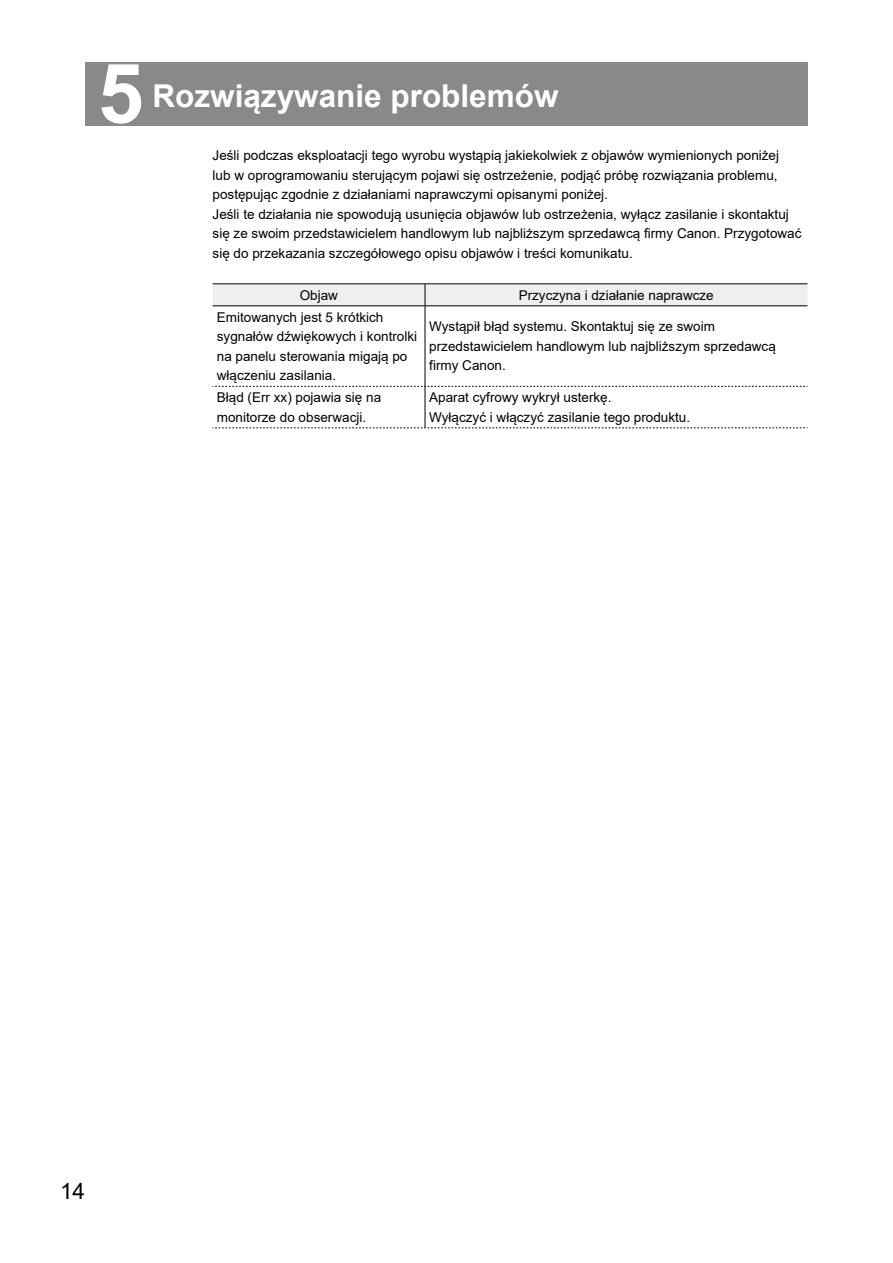
<style>
.page{position:relative;width:893px;height:1263px;background:#fff}
.page>*{position:absolute;margin:0;border:0;box-sizing:border-box;transform-origin:0 0}
.t1{font:700 82.5px "Arial";color:#fff}
.t2{font:700 31.5px "Arial";color:#fff}
.t3{font:22.5px "Arial";color:#000}
.t4{font:13.5px/19.5px "Arial";color:#000}
</style>
<div class="page">
<div style="left:85px;top:62px;width:723px;height:63px;background:#898989"></div>
<hr style="left:213px;top:306px;width:212px;height:1px;background:#000">
<hr style="left:425px;top:306px;width:382px;height:1px;background:#000">
<svg style="left:213px;top:284px;width:594px;height:22px"></svg>
<hr style="left:425px;top:306px;width:1px;height:80px;background:#000">
<hr style="left:425px;top:387px;width:1px;height:41px;background:#000">
<svg style="left:213px;top:428px;width:595px;height:1px"></svg>
<svg style="left:213px;top:386px;width:595px;height:1px"></svg>
<h1 class="t1" style="left:98px;top:36px;width:47px">5</h1>
<h2 class="t2" style="left:152px;top:73px;width:408px">Rozwiązywanie problemów</h2>
<p class="t4" style="left:213px;top:146px;width:590px">Jeśli podczas eksploatacji tego wyrobu wystąpią jakiekolwiek z objawów wymienionych poniżej<br>lub w oprogramowaniu sterującym pojawi się ostrzeżenie, podjąć próbę rozwiązania problemu, postępując zgodnie z działaniami naprawczymi opisanymi poniżej.<br>Jeśli te działania nie spowodują usunięcia objawów lub ostrzeżenia, wyłącz zasilanie i skontaktuj się ze swoim przedstawicielem handlowym lub najbliższym sprzedawcą firmy Canon. Przygotować się do przekazania szczegółowego opisu objawów i treści komunikatu.</p>
<p class="t4" style="left:300px;top:285px;width:40px">Objaw</p>
<p class="t4" style="left:519px;top:285px;width:197px">Przyczyna i działanie naprawcze</p>
<p class="t4" style="left:217px;top:307px;width:202px">Emitowanych jest 5 krótkich sygnałów dźwiękowych i kontrolki na panelu sterowania migają po włączeniu zasilania.</p>
<p class="t4" style="left:429px;top:317px;width:348px">Wystąpił błąd systemu. Skontaktuj się ze swoim przedstawicielem handlowym lub najbliższym sprzedawcą firmy Canon.</p>
<p class="t4" style="left:217px;top:388px;width:166px">Błąd (Err xx) pojawia się na monitorze do obserwacji.</p>
<p class="t4" style="left:429px;top:388px;width:262px">Aparat cyfrowy wykrył usterkę.<br>Wyłączyć i włączyć zasilanie tego produktu.</p>
<h3 class="t3" style="left:60px;top:1176px;width:27px">14</h3>
</div>
